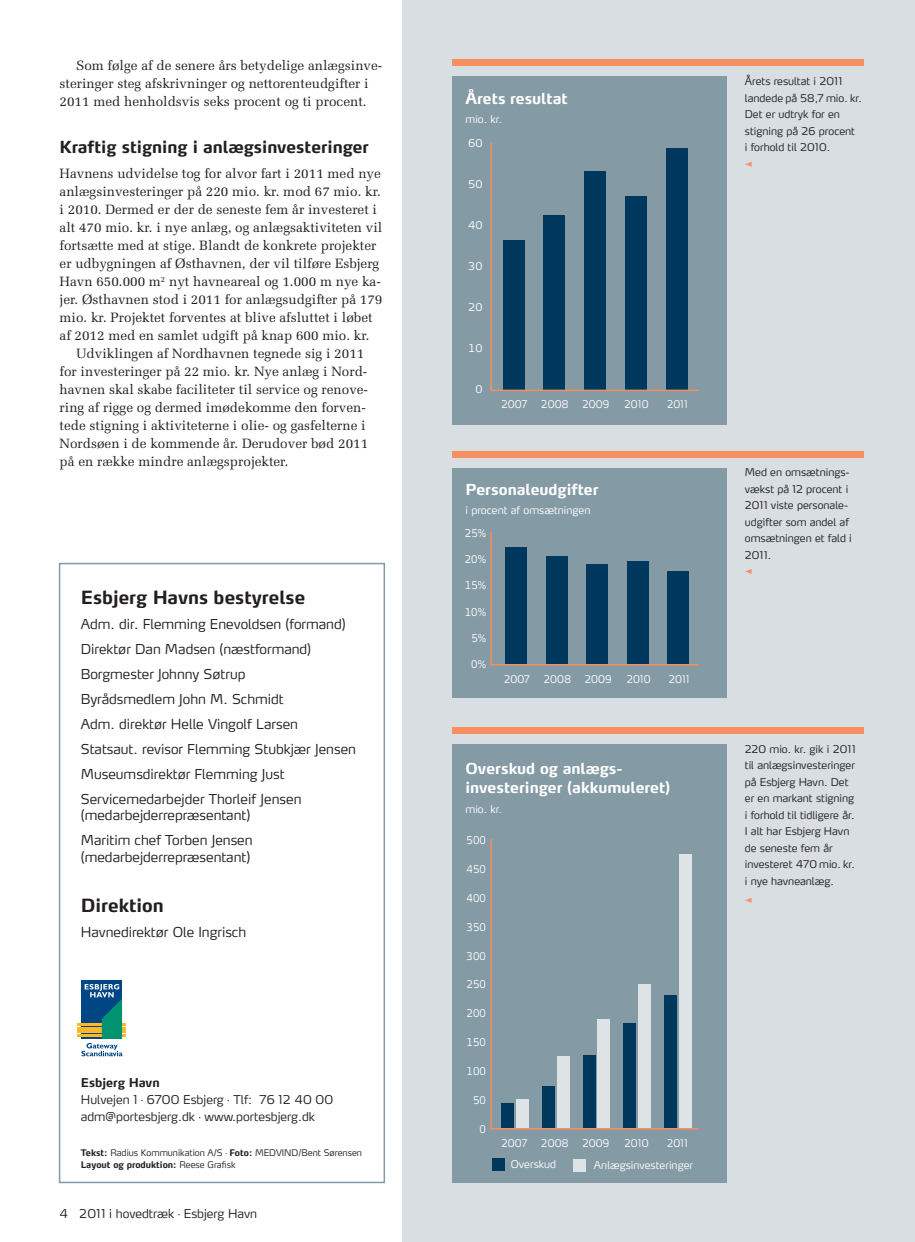
<style>
.page{position:relative;width:915px;height:1242px;background:#fff}
.page>*{position:absolute;margin:0;border:0;box-sizing:border-box;transform-origin:0 0}
.t1{font:700 18px "Max";color:#231f20}
.t2{font:700 16.5px "Max";color:#231f20}
.t3{font:700 15px/19.5px "Max";color:#fff}
.t4{font:13.5px/18px "Melior";color:#231f20}
.t5{font:300 13.5px/25px "Max";color:#231f20}
.t6{font:300 12px/17.2px "Max LF";color:#231f20}
.t7{font:700 12px "Max LF";color:#231f20}
.t8{font:300 10.5px/16.5px "Max LF";color:#231f20}
.t9{font:300 10.5px "Max LF";color:#fff}
.t10{font:300 10.5px "Max LF";color:#fff;scale:.9 1}
.t11{font:300 10.5px "Max TF";color:#fff;scale:.9 1}
.t12{font:300 10.5px "Max TF";color:#fff}
.t13{font:300 9px/12px "Max";color:#231f20}
.s1{font-weight:700}
</style>
<div class="page">
<div style="left:59px;top:563px;width:326px;height:620px;border:2px solid #849aa4"></div>
<div style="left:82px;top:981px;width:40px;height:58px;background:#004685"></div>
<hr style="left:78px;top:1034px;width:48px;height:2px;background:#fdb826">
<hr style="left:78px;top:1030px;width:48px;height:2px;background:#fdb826">
<hr style="left:78px;top:1027px;width:48px;height:2px;background:#fdb826">
<hr style="left:78px;top:1023px;width:48px;height:2px;background:#fdb826">
<svg style="left:81px;top:984px;width:42px;height:72px"></svg>
<div style="left:402px;top:0;width:512px;height:1241px;background:#d8dee2"></div>
<div style="left:452px;top:60px;width:411px;height:6px;background:#f69061"></div>
<div style="left:452px;top:451px;width:411px;height:6px;background:#f69061"></div>
<div style="left:452px;top:727px;width:411px;height:6px;background:#f69061"></div>
<svg style="left:745px;top:162px;width:6px;height:5px"></svg>
<svg style="left:745px;top:569px;width:6px;height:5px"></svg>
<svg style="left:745px;top:898px;width:6px;height:5px"></svg>
<div style="left:452px;top:468px;width:274px;height:229px;background:#849aa4"></div>
<div style="left:452px;top:77px;width:274px;height:348px;background:#849aa4"></div>
<div style="left:452px;top:744px;width:274px;height:438px;background:#849aa4"></div>
<div style="left:492px;top:1158px;width:12px;height:13px;background:#00385d"></div>
<div style="left:573px;top:1159px;width:12px;height:12px;background:#dee3e6"></div>
<svg style="left:490px;top:143px;width:209px;height:249px"></svg>
<svg style="left:490px;top:839px;width:209px;height:291px"></svg>
<svg style="left:490px;top:531px;width:209px;height:135px"></svg>
<p class="t4" style="left:60px;top:58px;width:324px;text-indent:16px">Som følge af de senere års betydelige anlægsinve&shy;steringer steg afskrivninger og nettorenteudgifter i<br>2011 med henholdsvis seks procent og ti procent.</p>
<p class="t2" style="left:60px;top:139px;width:310px">Kraftig stigning i anlægsinvesteringer</p>
<p class="t4" style="left:60px;top:166px;width:323px">Havnens udvidelse tog for alvor fart i 2011 med nye</p>
<p class="t4" style="left:60px;top:184px;width:323px">anlægsinvesteringer på 220 mio. kr. mod 67 mio. kr.</p>
<p class="t4" style="left:60px;top:202px;width:319px">i 2010. Dermed er der de seneste fem år investeret i</p>
<p class="t4" style="left:60px;top:220px;width:324px">alt 470 mio. kr. i nye anlæg, og anlægsaktiviteten vil</p>
<p class="t4" style="left:60px;top:238px;width:318px">fortsætte med at stige. Blandt de konkrete projekter</p>
<p class="t4" style="left:60px;top:256px;width:321px">er udbygningen af Østhavnen, der vil tilføre Esbjerg</p>
<p class="t4" style="left:60px;top:274px;width:322px">Havn 650.000 m<sup>2</sup> nyt havneareal og 1.000 m nye ka-</p>
<p class="t4" style="left:60px;top:292px;width:324px">jer. Østhavnen stod i 2011 for anlægsudgifter på 179</p>
<p class="t4" style="left:60px;top:310px;width:314px">mio. kr. Projektet forventes at blive afsluttet i løbet</p>
<p class="t4" style="left:60px;top:328px;width:311px">af 2012 med en samlet udgift på knap 600 mio. kr.</p>
<p class="t4" style="left:76px;top:346px;width:290px">Udviklingen af Nordhavnen tegnede sig i 2011</p>
<p class="t4" style="left:60px;top:364px;width:309px">for investeringer på 22 mio. kr. Nye anlæg i Nord-</p>
<p class="t4" style="left:60px;top:382px;width:310px">havnen skal skabe faciliteter til service og renove-</p>
<p class="t4" style="left:60px;top:400px;width:308px">ring af rigge og dermed imødekomme den forven-</p>
<p class="t4" style="left:60px;top:418px;width:307px">tede stigning i aktiviteterne i olie- og gasfelterne i</p>
<p class="t4" style="left:60px;top:436px;width:310px">Nordsøen i de kommende år. Derudover bød 2011</p>
<p class="t4" style="left:60px;top:454px;width:230px">på en række mindre anlægsprojekter.</p>
<h1 class="t1" style="left:81px;top:589px;width:226px">Esbjerg Havns bestyrelse</h1>
<p class="t5" style="left:81px;top:612px;width:276px">Adm. dir. Flemming Enevoldsen (formand)<br>Direktør Dan Madsen (næstformand)<br>Borgmester Johnny Søtrup<br>Byrådsmedlem John M. Schmidt<br>Adm. direktør Helle Vingolf Larsen Statsaut. revisor Flemming Stubkjær Jensen Museumsdirektør Flemming Just Servicemedarbejder Thorleif Jensen</p>
<p class="t5" style="left:81px;top:804px;width:173px">(medarbejderrepræsentant)<br>Maritim chef Torben Jensen</p>
<p class="t5" style="left:81px;top:845px;width:171px">(medarbejderrepræsentant)</p>
<h1 class="t1" style="left:81px;top:897px;width:84px">Direktion</h1>
<p class="t5" style="left:81px;top:920px;width:167px">Havnedirektør Ole Ingrisch</p>
<p class="t7" style="left:81px;top:1076px;width:80px">Esbjerg Havn</p>
<p class="t6" style="left:81px;top:1092px;width:254px">Hulvejen 1 · 6700 Esbjerg · Tlf: 76 12 40 00 adm@portesbjerg.dk · www.portesbjerg.dk</p>
<p class="t13" style="left:81px;top:1147px;width:282px"><span class="s1">Tekst:</span> Radius Kommunikation A/S · <span class="s1">Foto:</span> MEDVIND/Bent Sørensen<br><span class="s1">Layout og produktion:</span> Reese Grafisk</p>
<p class="t6" style="left:60px;top:1205px;width:199px">4 2011 i hovedtræk · Esbjerg Havn</p>
<p class="t3" style="left:465px;top:90px;width:104px">Årets resultat</p>
<p class="t9" style="left:465px;top:115px;width:38px">mio. kr.</p>
<p class="t12" style="left:468px;top:139px;width:16px">60</p>
<p class="t12" style="left:468px;top:180px;width:16px">50</p>
<p class="t12" style="left:468px;top:221px;width:16px">40</p>
<p class="t12" style="left:468px;top:262px;width:16px">30</p>
<p class="t12" style="left:468px;top:303px;width:16px">20</p>
<p class="t12" style="left:468px;top:344px;width:16px">10</p>
<p class="t12" style="left:475px;top:385px;width:9px">0</p>
<p class="t10" style="left:501px;top:400px;width:30px">2007</p>
<p class="t10" style="left:541px;top:400px;width:32px">2008</p>
<p class="t10" style="left:582px;top:400px;width:31px">2009</p>
<p class="t10" style="left:624px;top:400px;width:28px">2010</p>
<p class="t10" style="left:667px;top:400px;width:24px">2011</p>
<p class="t3" style="left:465px;top:481px;width:134px">Personaleudgifter</p>
<p class="t9" style="left:465px;top:506px;width:126px">i procent af omsætningen</p>
<p class="t11" style="left:465px;top:528px;width:25px">25%</p>
<p class="t11" style="left:464px;top:554px;width:25px">20%</p>
<p class="t11" style="left:465px;top:580px;width:25px">15%</p>
<p class="t11" style="left:464px;top:607px;width:25px">10%</p>
<p class="t11" style="left:471px;top:633px;width:18px">5%</p>
<p class="t11" style="left:471px;top:659px;width:18px">0%</p>
<p class="t10" style="left:504px;top:675px;width:30px">2007</p>
<p class="t10" style="left:543px;top:675px;width:32px">2008</p>
<p class="t10" style="left:584px;top:675px;width:31px">2009</p>
<p class="t10" style="left:626px;top:675px;width:28px">2010</p>
<p class="t10" style="left:668px;top:675px;width:24px">2011</p>
<p class="t3" style="left:465px;top:759px;width:206px">Overskud og anlægs&shy;investeringer (akkumuleret)</p>
<p class="t9" style="left:465px;top:804px;width:38px">mio. kr.</p>
<p class="t11" style="left:466px;top:835px;width:23px">500</p>
<p class="t11" style="left:466px;top:864px;width:23px">450</p>
<p class="t11" style="left:466px;top:893px;width:23px">400</p>
<p class="t11" style="left:466px;top:921px;width:23px">350</p>
<p class="t11" style="left:466px;top:950px;width:23px">300</p>
<p class="t11" style="left:466px;top:979px;width:23px">250</p>
<p class="t11" style="left:466px;top:1008px;width:23px">200</p>
<p class="t11" style="left:466px;top:1037px;width:23px">150</p>
<p class="t11" style="left:466px;top:1066px;width:23px">100</p>
<p class="t11" style="left:473px;top:1095px;width:16px">50</p>
<p class="t11" style="left:479px;top:1124px;width:9px">0</p>
<p class="t10" style="left:501px;top:1138px;width:30px">2007</p>
<p class="t10" style="left:541px;top:1138px;width:32px">2008</p>
<p class="t10" style="left:582px;top:1138px;width:31px">2009</p>
<p class="t10" style="left:624px;top:1138px;width:28px">2010</p>
<p class="t10" style="left:667px;top:1138px;width:24px">2011</p>
<p class="t9" style="left:510px;top:1160px;width:47px">Overskud</p>
<p class="t9" style="left:593px;top:1161px;width:101px">Anlægsinvesteringer</p>
<p class="t8" style="left:744px;top:74px;width:118px">Årets resultat i 2011 landede på 58,7 mio. kr.<br>Det er udtryk for en stigning på 26 procent<br>i forhold til 2010.</p>
<p class="t8" style="left:744px;top:465px;width:108px">Med en omsætnings&shy;vækst på 12 procent i<br>2011 viste personale&shy;udgifter som andel af omsætningen et fald i<br>2011.</p>
<p class="t8" style="left:744px;top:742px;width:112px">220 mio. kr. gik i 2011 til anlægsinvesteringer på Esbjerg Havn. Det er en markant stigning i forhold til tidligere år.<br>I alt har Esbjerg Havn de seneste fem år investeret 470 mio. kr. i nye havneanlæg.</p>
</div>
